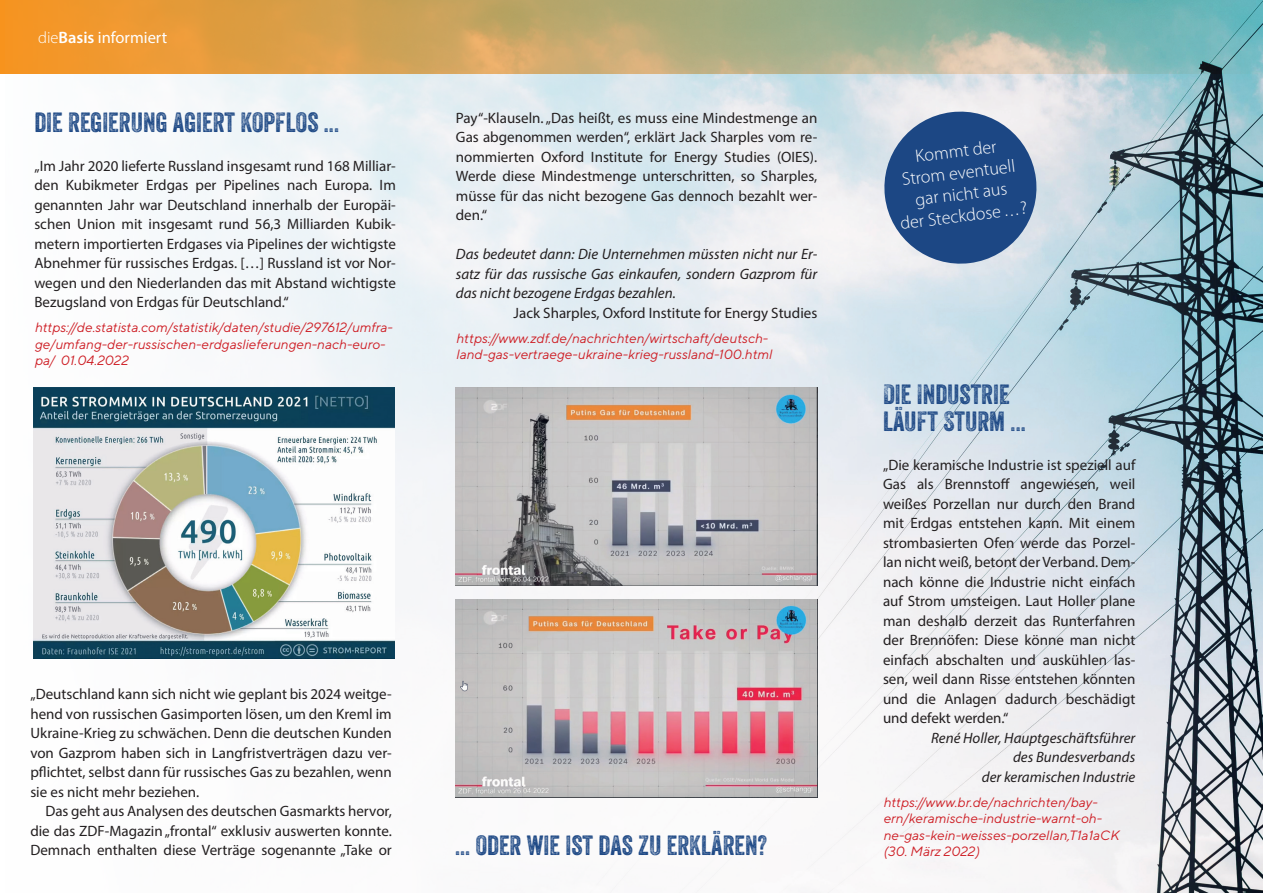
<style>
.page{position:relative;width:1263px;height:893px;background:#fff}
.page>*{position:absolute;margin:0;border:0;box-sizing:border-box;transform-origin:0 0}
.t1{font:27px/27px "Veneer Three";color:#1c4784}
.t2{font:300 18px/21.6px "Myriad Pro";color:#fff;text-align:center}
.t3{font:16.5px "Myriad Pro";color:#fff}
.t4{font:15px/19.5px "Myriad Pro";color:#231f20;text-align:justify}
.t5{font:italic 15px/19.5px "Myriad Pro";color:#231f20;text-align:justify}
.t6{font:italic 13.5px/16.5px "TT Norms Pro";color:#ce1f26}
.s1{font-weight:300}
.s2{font-weight:600}
</style>
<div class="page">
<img style="left:5px;top:0;width:1258px;height:893px">
<img style="left:33px;top:388px;width:362px;height:271px">
<img style="left:455px;top:388px;width:362px;height:198px">
<img style="left:455px;top:599px;width:362px;height:198px">
<svg style="left:880px;top:107px;width:161px;height:161px;background:#5978a3"></svg>
<p class="t3" style="left:38px;top:27px;width:131px"><span class="s1">die</span><span class="s2">Basis</span> informiert</p>
<h1 class="t1" style="left:34px;top:108px;width:306px">DIE REGIERUNG AGIERT KOPFLOS ...</h1>
<p class="t4" style="left:34px;top:156px;width:363px">„Im Jahr 2020 lieferte Russland insgesamt rund 168 Milliar&shy;den Kubikmeter Erdgas per Pipelines nach Europa. Im genannten Jahr war Deutschland innerhalb der Europäi&shy;schen Union mit insgesamt rund 56,3 Milliarden Kubik&shy;metern importierten Erdgases via Pipelines der wichtigste Abnehmer für russisches Erdgas. […] Russland ist vor Nor&shy;wegen und den Niederlanden das mit Abstand wichtigste Bezugsland von Erdgas für Deutschland.“</p>
<p class="t6" style="left:34px;top:318px;width:360px">https://de.statista.com/statistik/daten/studie/297612/umfra&shy;ge/umfang-der-russischen-erdgaslieferungen-nach-euro&shy;pa/ 01.04.2022</p>
<p class="t4" style="left:456px;top:108px;width:363px">Pay“-Klauseln. „Das heißt, es muss eine Mindestmenge an Gas abgenommen werden“, erklärt Jack Sharples vom re&shy;nommierten Oxford Institute for Energy Studies (OIES).<br>Werde diese Mindestmenge unterschritten, so Sharples, müsse für das nicht bezogene Gas dennoch bezahlt wer&shy;den.“</p>
<p class="t5" style="left:456px;top:244px;width:363px">Das bedeutet dann: Die Unternehmen müssten nicht nur Er&shy;satz für das russische Gas einkaufen, sondern Gazprom für das nicht bezogene Erdgas bezahlen.</p>
<p class="t4" style="left:514px;top:303px;width:305px">Jack Sharples, Oxford Institute for Energy Studies</p>
<p class="t6" style="left:456px;top:329px;width:317px">https://www.zdf.de/nachrichten/wirtschaft/deutsch&shy;land-gas-vertraege-ukraine-krieg-russland-100.html</p>
<p class="t4" style="left:30px;top:684px;width:363px">„Deutschland kann sich nicht wie geplant bis 2024 weitge&shy;hend von russischen Gasimporten lösen, um den Kreml im Ukraine-Krieg zu schwächen. Denn die deutschen Kunden von Gazprom haben sich in Langfristverträgen dazu ver&shy;pflichtet, selbst dann für russisches Gas zu bezahlen, wenn sie es nicht mehr beziehen.</p>
<p class="t4" style="left:30px;top:801px;width:363px;text-indent:15px">Das geht aus Analysen des deutschen Gasmarkts hervor, die das ZDF-Magazin „frontal“ exklusiv auswerten konnte.<br>Demnach enthalten diese Verträge sogenannte „Take or</p>
<h1 class="t1" style="left:455px;top:831px;width:313px">... ODER WIE IST DAS ZU ERKLÄREN?</h1>
<p class="t2" style="left:891px;top:148px;width:129px;rotate:-7deg">Kommt der<br>Strom eventuell gar nicht aus<br>der Steckdose . . .?</p>
<h1 class="t1" style="left:883px;top:380px;width:144px">DIE INDUSTRIE<br>LÄUFT STURM ...</h1>
<p class="t4" style="left:883px;top:455px;width:254px">„Die keramische Industrie ist speziell auf Gas als Brennstoff angewiesen, weil weißes Porzellan nur durch den Brand mit Erdgas entstehen kann. Mit einem strombasierten Ofen werde das Porzel&shy;lan nicht weiß, betont der Verband. Dem&shy;nach könne die Industrie nicht einfach auf Strom umsteigen. Laut Holler plane man deshalb derzeit das Runterfahren der Brennöfen: Diese könne man nicht einfach abschalten und auskühlen las&shy;sen, weil dann Risse entstehen könnten und die Anlagen dadurch beschädigt und defekt werden.“</p>
<p class="t5" style="left:931px;top:728px;width:206px;text-align:right">René Holler, Hauptgeschäftsführer des Bundesverbands<br>der keramischen Industrie</p>
<p class="t6" style="left:883px;top:793px;width:237px">https://www.br.de/nachrichten/bay&shy;ern/keramische-industrie-warnt-oh&shy;ne-gas-kein-weisses-porzellan,T1a1aCK (30. März 2022)</p>
</div>
